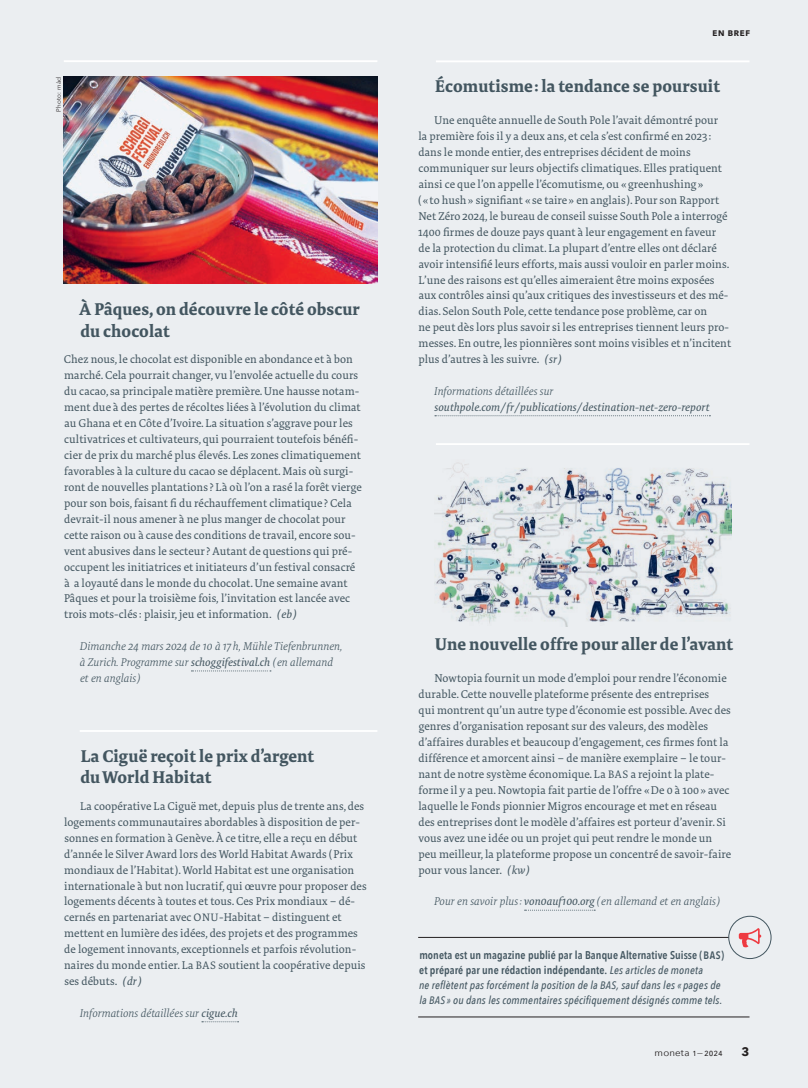
<style>
.page{position:relative;width:808px;height:1088px;background:#ebeef1}
.page>*{position:absolute;margin:0;border:0;box-sizing:border-box;transform-origin:0 0}
.t1{font:700 17.5px/21.2px "Tundra Pro";letter-spacing:.005em;color:#435660}
.t2{font:700 12.25px "Avenir Next";color:#231f20}
.t3{font:11.5px/16px "Tundra Pro";letter-spacing:.005em;color:#435660}
.t4{font:italic 300 expanded 11.5px/16px "Tundra Pro";letter-spacing:.005em;color:#435660}
.t5{font:italic 11.5px "Tundra Pro";letter-spacing:.005em;color:#435660}
.t6{font:italic 500 11.25px/15px "Avenir Next Condensed";letter-spacing:.02em;color:#435660}
.t7{font:9.75px "Avenir Next";letter-spacing:.015em;color:#231f20}
.t8{font:700 8.12px "Avenir Next";letter-spacing:.075em;color:#231f20}
.t9{font:6.25px "Avenir Next";letter-spacing:.03em;color:#231f20}
.s1{font-style:italic}
.s2{font-weight:400;font-stretch:normal}
.s3{font-size:11.12px}
.s4{font-weight:600;font-style:normal}
.s5{font-weight:600;font-style:normal;font-size:10.75px}
.s6{font-size:10.75px}
.s7{font-size:11.5px}
</style>
<div class="page">
<hr style="left:418px;top:1017px;width:331px;height:1px;background:#231f20">
<hr style="left:418px;top:937px;width:331px;height:1px;background:#231f20">
<div style="left:729px;top:916px;width:42px;height:42px;background:#ebeef1;border-radius:50%"></div>
<div style="left:729px;top:916px;width:42px;height:43px;border:1px solid #435660;border-radius:50%"></div>
<svg style="left:739px;top:928px;width:22px;height:20px"></svg>
<svg style="left:435px;top:415px;width:275px;height:1px"></svg>
<svg style="left:525px;top:910px;width:70px;height:1px"></svg>
<svg style="left:202px;top:1021px;width:37px;height:1px"></svg>
<hr style="left:436px;top:60px;width:313px;height:2px;background:#fff">
<hr style="left:436px;top:443px;width:313px;height:2px;background:#fff">
<hr style="left:80px;top:730px;width:297px;height:2px;background:#fff">
<svg style="left:191px;top:671px;width:80px;height:1px"></svg>
<hr style="left:64px;top:60px;width:313px;height:2px;background:#fff">
<img style="left:64px;top:76px;width:313px;height:207px">
<img style="left:434px;top:462px;width:297px;height:165px">
<p class="t9" style="left:53px;top:112px;width:37px;rotate:-90deg">Photo: màd</p>
<h1 class="t1" style="left:79px;top:299px;width:282px">À Pâques, on découvre le côté obscur du chocolat</h1>
<p class="t3" style="left:64px;top:352px;width:299px">Chez nous, le chocolat est disponible en abondance et à bon marché. Cela pourrait changer, vu l’envolée actuelle du cours du cacao, sa principale matière première. Une hausse notam&shy;ment due à des pertes de récoltes liées à l’évolution du climat au Ghana et en Côte d’Ivoire. La situation s’aggrave pour les cultivatrices et cultivateurs, qui pourraient toutefois bénéfi&shy;cier de prix du marché plus élevés. Les zones climatiquement favorables à la culture du cacao se déplacent. Mais où surgi&shy;ront de nouvelles plantations? Là où l’on a rasé la forêt vierge pour son bois, faisant fi du réchauffement climatique? Cela devrait-il nous amener à ne plus manger de chocolat pour cette raison ou à cause des conditions de travail, encore sou&shy;vent abusives dans le secteur? Autant de questions qui pré&shy;occupent les initiatrices et initiateurs d’un festival consacré à a loyauté dans le monde du chocolat. Une semaine avant Pâques et pour la troisième fois, l’invitation est lancée avec trois mots-clés: plaisir, jeu et information. <span class="s1">(eb)</span></p>
<p class="t4" style="left:80px;top:638px;width:264px">Dimanche 24 mars 2024 de 10 à 17 h, Mühle Tiefenbrunnen, à Zurich. Programme sur <span class="s2">schoggifestival.ch</span> (en allemand et en anglais)</p>
<h1 class="t1" style="left:80px;top:746px;width:235px">La Ciguë reçoit le prix d’argent du World Habitat</h1>
<p class="t3" style="left:64px;top:798px;width:304px;text-indent:16px">La coopérative La Ciguë met, depuis plus de trente ans, des logements communautaires abordables à disposition de per&shy;sonnes en formation à Genève. À ce titre, elle a reçu en début d’année le Silver Award lors des World Habitat Awards (Prix mondiaux de l’Habitat). World Habitat est une organisation internationale à but non lucratif, qui œuvre pour proposer des logements décents à toutes et tous. Ces Prix mondiaux – dé&shy;cernés en partenariat avec <span class="s3">ONU</span>-Habitat – distinguent et mettent en lumière des idées, des projets et des programmes de logement innovants, exceptionnels et parfois révolution&shy;naires du monde entier. La <span class="s3">BAS</span> soutient la coopérative depuis ses débuts. <span class="s1">(dr)</span></p>
<p class="t4" style="left:80px;top:1005px;width:160px">Informations détaillées sur <span class="s2">cigue.ch</span></p>
<p class="t8" style="left:712px;top:26px;width:39px">EN BREF</p>
<h1 class="t1" style="left:435px;top:76px;width:286px">Écomutisme: la tendance se poursuit</h1>
<p class="t3" style="left:418px;top:112px;width:315px;text-indent:17px">Une enquête annuelle de South Pole l’avait démontré pour<br>la première fois il y a deux ans, et cela s’est confirmé en 2023: dans le monde entier, des entreprises décident de moins communiquer sur leurs objectifs climatiques. Elles pratiquent ainsi ce que l’on appelle l’écomutisme, ou «greenhushing»<br>(«to hush» signifiant «se taire» en anglais). Pour son Rapport Net Zéro 2024, le bureau de conseil suisse South Pole a interrogé 1400 firmes de douze pays quant à leur engagement en faveur<br>de la protection du climat. La plupart d’entre elles ont déclaré avoir intensifié leurs efforts, mais aussi vouloir en parler moins.<br>L’une des raisons est qu’elles aimeraient être moins exposées aux contrôles ainsi qu’aux critiques des investisseurs et des mé&shy;dias. Selon South Pole, cette tendance pose problème, car on<br>ne peut dès lors plus savoir si les entreprises tiennent leurs pro&shy;messes. En outre, les pionnières sont moins visibles et n’incitent plus d’autres à les suivre. <span class="s1">(sr)</span></p>
<p class="t4" style="left:434px;top:383px;width:121px">Informations détaillées sur</p>
<p class="t5" style="left:435px;top:400px;width:277px">southpole.com/fr/publications/destination-net-zero-report</p>
<h1 class="t1" style="left:435px;top:634px;width:300px">Une nouvelle offre pour aller de l’avant</h1>
<p class="t3" style="left:418px;top:670px;width:314px;text-indent:16px">Nowtopia fournit un mode d’emploi pour rendre l’économie durable. Cette nouvelle plateforme présente des entreprises<br>qui montrent qu’un autre type d’économie est possible. Avec des genres d’organisation reposant sur des valeurs, des modèles d’affaires durables et beaucoup d’engagement, ces firmes font la différence et amorcent ainsi – de manière exemplaire – le tour&shy;nant de notre système économique. La <span class="s3">BAS</span> a rejoint la plate&shy;forme il y a peu. Nowtopia fait partie de l’offre «De 0 à 100» avec laquelle le Fonds pionnier Migros encourage et met en réseau des entreprises dont le modèle d’affaires est porteur d’avenir. Si vous avez une idée ou un projet qui peut rendre le monde un peu meilleur, la plateforme propose un concentré de savoir-faire pour vous lancer. <span class="s1">(kw)</span></p>
<p class="t4" style="left:434px;top:894px;width:288px">Pour en savoir plus: <span class="s2">von0auf100.org</span> (en allemand et en anglais)</p>
<p class="t6" style="left:419px;top:947px;width:307px"><span class="s4">moneta est un magazine publié par la Banque Alternative Suisse (</span><span class="s5">BAS</span><span class="s4">) et préparé par une rédaction indépendante.</span> Les articles de moneta<br>ne reflètent pas forcément la position de la <span class="s6">BAS</span>, sauf dans les « pages de la <span class="s6">BAS</span> » ou dans les commentaires spécifiquement désignés comme tels<span class="s7">.</span></p>
<p class="t7" style="left:655px;top:1044px;width:70px">moneta 1—2024</p>
<p class="t2" style="left:742px;top:1041px;width:9px">3</p>
</div>
